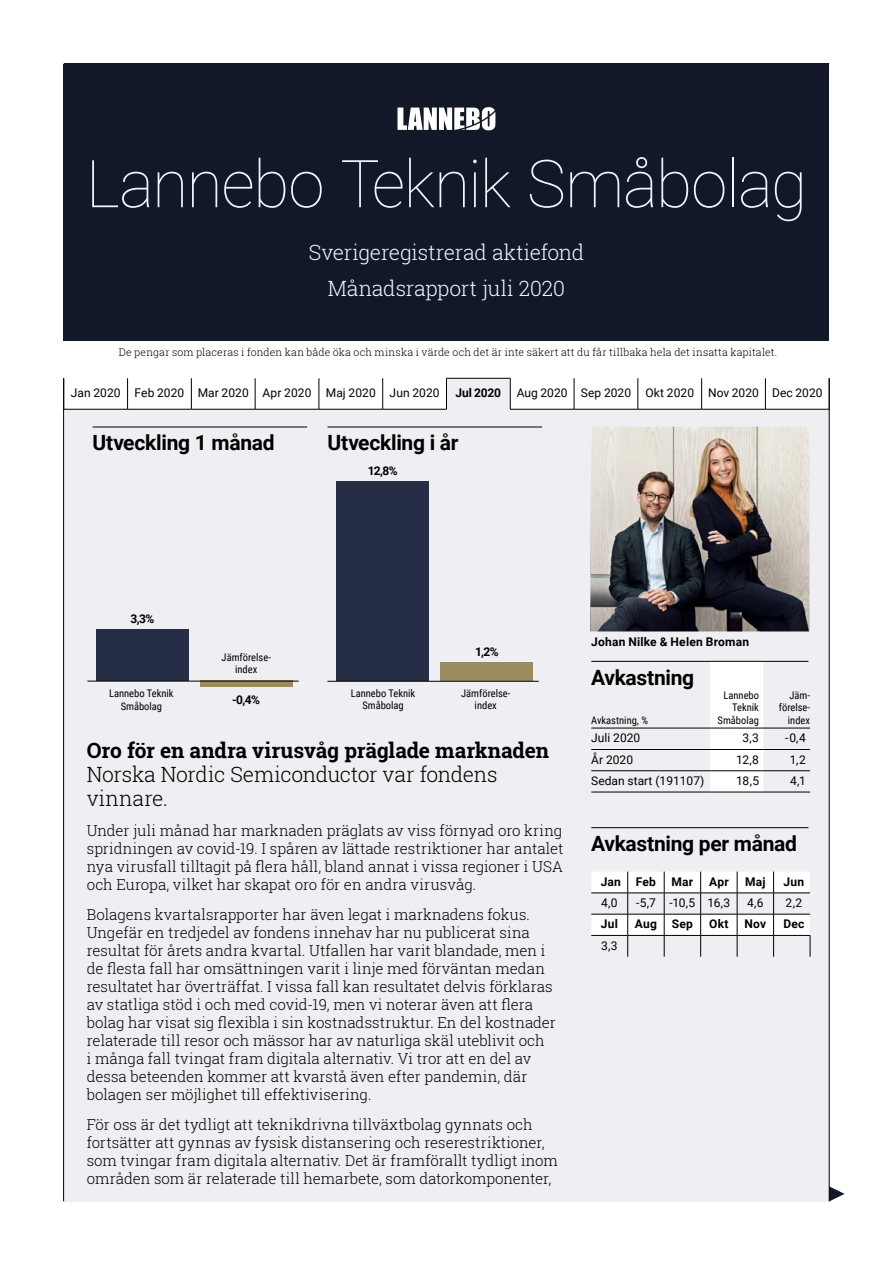
<style>
.page{position:relative;width:893px;height:1263px;background:#fff}
.page>*{position:absolute;margin:0;border:0;box-sizing:border-box;transform-origin:0 0}
.t1{font:100 66px "Roboto";letter-spacing:-.025em;color:#eef8fe}
.t2{font:700 21px "Roboto";letter-spacing:-.015em;color:#000}
.t3{font:300 21px/36px "Roboto Slab";letter-spacing:-.005em;color:#eef8fe;text-align:center}
.t4{font:300 21px/24px "Roboto Slab";letter-spacing:-.015em;color:#000}
.t5{font:700 21px "Roboto Slab";letter-spacing:-.005em;color:#000}
.t6{font:300 15px/18px "Roboto Slab";color:#000}
.t7{font:12px/21.3px "Roboto";color:#000;text-align:center}
.t8{font:700 12px "Roboto";letter-spacing:.02em;color:#000}
.t9{font:10.5px/12.6px "Roboto Condensed";color:#000;text-align:center}
.t10{font:300 10.5px "Roboto Slab";letter-spacing:.015em;color:#000}
.t11{font:500 3px "Roboto";letter-spacing:-.025em;color:#434343;scale:1.87 1}
</style>
<div class="page">
<div style="left:64px;top:409px;width:765px;height:792px;background:#efeef2"></div>
<svg style="left:830px;top:1186px;width:15px;height:15px"></svg>
<hr style="left:63px;top:378px;width:1px;height:823px;background:#000">
<hr style="left:829px;top:378px;width:1px;height:823px;background:#000">
<div style="left:336px;top:481px;width:93px;height:200px;background:#293249"></div>
<div style="left:440px;top:662px;width:92px;height:19px;background:#9a8c61"></div>
<hr style="left:328px;top:427px;width:214px;height:1px;background:#000">
<div style="left:446px;top:378px;width:64px;height:31px;background:#efeef2"></div>
<hr style="left:446px;top:378px;width:64px;height:1px;background:#000">
<hr style="left:64px;top:409px;width:64px;height:1px;background:#000">
<hr style="left:128px;top:409px;width:63px;height:1px;background:#000">
<hr style="left:191px;top:409px;width:64px;height:1px;background:#000">
<hr style="left:255px;top:409px;width:64px;height:1px;background:#000">
<hr style="left:319px;top:409px;width:64px;height:1px;background:#000">
<hr style="left:383px;top:409px;width:64px;height:1px;background:#000">
<hr style="left:510px;top:409px;width:64px;height:1px;background:#000">
<hr style="left:574px;top:409px;width:64px;height:1px;background:#000">
<hr style="left:638px;top:409px;width:64px;height:1px;background:#000">
<hr style="left:702px;top:409px;width:63px;height:1px;background:#000">
<hr style="left:765px;top:409px;width:64px;height:1px;background:#000">
<hr style="left:64px;top:378px;width:1px;height:31px;background:#000">
<hr style="left:127px;top:378px;width:1px;height:31px;background:#000">
<hr style="left:191px;top:378px;width:1px;height:31px;background:#000">
<hr style="left:255px;top:378px;width:1px;height:31px;background:#000">
<hr style="left:319px;top:378px;width:1px;height:31px;background:#000">
<hr style="left:382px;top:378px;width:1px;height:31px;background:#000">
<hr style="left:446px;top:378px;width:1px;height:31px;background:#000">
<hr style="left:510px;top:378px;width:1px;height:31px;background:#000">
<hr style="left:574px;top:378px;width:1px;height:31px;background:#000">
<hr style="left:638px;top:378px;width:1px;height:31px;background:#000">
<hr style="left:701px;top:378px;width:1px;height:31px;background:#000">
<hr style="left:765px;top:378px;width:1px;height:31px;background:#000">
<div style="left:710px;top:662px;width:53px;height:130px;background:#fff"></div>
<hr style="left:591px;top:728px;width:119px;height:1px;background:#000">
<hr style="left:710px;top:728px;width:53px;height:1px;background:#000">
<hr style="left:763px;top:728px;width:47px;height:1px;background:#000">
<hr style="left:591px;top:749px;width:119px;height:1px;background:#000">
<hr style="left:710px;top:749px;width:53px;height:1px;background:#000">
<hr style="left:763px;top:749px;width:47px;height:1px;background:#000">
<hr style="left:591px;top:770px;width:119px;height:1px;background:#000">
<hr style="left:710px;top:770px;width:53px;height:1px;background:#000">
<hr style="left:763px;top:770px;width:47px;height:1px;background:#000">
<hr style="left:591px;top:792px;width:119px;height:1px;background:#000">
<hr style="left:710px;top:792px;width:53px;height:1px;background:#000">
<hr style="left:763px;top:792px;width:47px;height:1px;background:#000">
<svg style="left:591px;top:872px;width:220px;height:85px"></svg>
<hr style="left:591px;top:661px;width:217px;height:1px;background:#000">
<hr style="left:591px;top:827px;width:217px;height:1px;background:#000">
<hr style="left:327px;top:681px;width:212px;height:1px;background:#000">
<img style="left:590px;top:426px;width:220px;height:205px">
<div style="left:97px;top:629px;width:92px;height:51px;background:#293249"></div>
<div style="left:200px;top:681px;width:92px;height:6px;background:#9a8c61"></div>
<hr style="left:91px;top:697px;width:208px;height:2px;background:#fff">
<hr style="left:93px;top:427px;width:214px;height:1px;background:#000">
<hr style="left:87px;top:681px;width:212px;height:1px;background:#000">
<div style="left:64px;top:64px;width:765px;height:276px;background:#131829"></div>
<hr style="left:64px;top:63px;width:765px;height:1px;background:#000">
<svg style="left:397px;top:107px;width:98px;height:23px"></svg>
<h1 class="t1" style="left:86px;top:137px;width:723px">Lannebo Teknik Småbolag</h1>
<h2 class="t3" style="left:309px;top:234px;width:277px">Sverigeregistrerad aktiefond<br>Månadsrapport juli 2020</h2>
<p class="t10" style="left:119px;top:345px;width:660px">De pengar som placeras i fonden kan både öka och minska i värde och det är inte säkert att du får tillbaka hela det insatta kapitalet.</p>
<p class="t7" style="left:71px;top:382px;width:370px">Jan 2020 Feb 2020 Mar 2020 Apr 2020 Maj 2020 Jun 2020</p>
<p class="t8" style="left:456px;top:384px;width:47px">Jul 2020</p>
<p class="t7" style="left:517px;top:382px;width:307px">Aug 2020 Sep 2020 Okt 2020 Nov 2020 Dec 2020</p>
<h2 class="t2" style="left:93px;top:428px;width:183px">Utveckling 1 månad</h2>
<h2 class="t2" style="left:328px;top:428px;width:133px">Utveckling i år</h2>
<p class="t8" style="left:368px;top:462px;width:31px">12,8%</p>
<p class="t8" style="left:131px;top:611px;width:25px">3,3%</p>
<p class="t9" style="left:109px;top:687px;width:66px">Lannebo Teknik<br>Småbolag</p>
<p class="t9" style="left:222px;top:650px;width:51px">Jämförelse&shy;index</p>
<p class="t8" style="left:232px;top:691px;width:29px">-0,4%</p>
<p class="t8" style="left:475px;top:643px;width:25px">1,2%</p>
<p class="t9" style="left:351px;top:686px;width:66px">Lannebo Teknik<br>Småbolag</p>
<p class="t9" style="left:461px;top:686px;width:51px">Jämförelse&shy;index</p>
<p class="t11" style="left:478px;top:703px;width:15px">Made with</p>
<h2 class="t5" style="left:87px;top:736px;width:464px">Oro för en andra virusvåg präglade marknaden</h2>
<h2 class="t4" style="left:87px;top:761px;width:412px">Norska Nordic Semiconductor var fondens vinnare.</h2>
<p class="t6" style="left:87px;top:821px;width:478px;text-align:justify">Under juli månad har marknaden präglats av viss förnyad oro kring spridningen av covid-19. I spåren av lättade restriktioner har antalet nya virusfall tilltagit på flera håll, bland annat i vissa regioner i USA och Europa, vilket har skapat oro för en andra virusvåg.</p>
<p class="t6" style="left:87px;top:905px;width:471px">Bolagens kvartalsrapporter har även legat i marknadens fokus.<br>Ungefär en tredjedel av fondens innehav har nu publicerat sina resultat för årets andra kvartal. Utfallen har varit blandade, men i de flesta fall har omsättningen varit i linje med förväntan medan resultatet har överträffat. I vissa fall kan resultatet delvis förklaras av statliga stöd i och med covid-19, men vi noterar även att flera bolag har visat sig flexibla i sin kostnadsstruktur. En del kostnader relaterade till resor och mässor har av naturliga skäl uteblivit och<br>i många fall tvingat fram digitala alternativ. Vi tror att en del av dessa beteenden kommer att kvarstå även efter pandemin, där bolagen ser möjlighet till effektivisering.</p>
<p class="t6" style="left:87px;top:1115px;width:473px">För oss är det tydligt att teknikdrivna tillväxtbolag gynnats och fortsätter att gynnas av fysisk distansering och reserestriktioner, som tvingar fram digitala alternativ. Det är framförallt tydligt inom områden som är relaterade till hemarbete, som datorkomponenter,</p>
<p class="t8" style="left:591px;top:633px;width:160px">Johan Nilke &amp; Helen Broman</p>
<h2 class="t2" style="left:591px;top:662px;width:104px">Avkastning</h2>
<p class="t9" style="left:591px;top:713px;width:58px">Avkastning, %</p>
<p class="t7" style="left:591px;top:727px;width:114px;text-align:left">Juli 2020<br>År 2020<br>Sedan start (191107)</p>
<p class="t9" style="left:718px;top:688px;width:43px;text-align:right">Lannebo<br>Teknik<br>Småbolag</p>
<p class="t9" style="left:779px;top:688px;width:33px;text-align:right">Jäm&shy;förelse&shy;index</p>
<p class="t7" style="left:736px;top:727px;width:24px">3,3<br>12,8<br>18,5</p>
<p class="t7" style="left:785px;top:727px;width:22px">-0,4<br>1,2<br>4,1</p>
<h2 class="t2" style="left:591px;top:829px;width:207px">Avkastning per månad</h2>
<p class="t8" style="left:601px;top:873px;width:57px">Jan Feb</p>
<p class="t8" style="left:671px;top:873px;width:23px">Mar</p>
<p class="t8" style="left:709px;top:873px;width:21px">Apr</p>
<p class="t8" style="left:745px;top:873px;width:22px">Maj</p>
<p class="t8" style="left:784px;top:873px;width:22px">Jun</p>
<p class="t7" style="left:601px;top:892px;width:18px">4,0</p>
<p class="t7" style="left:636px;top:892px;width:96px">-5,7 -10,5 16,3</p>
<p class="t7" style="left:747px;top:892px;width:18px">4,6</p>
<p class="t7" style="left:786px;top:892px;width:18px">2,2</p>
<p class="t8" style="left:601px;top:915px;width:19px">Jul</p>
<p class="t8" style="left:635px;top:915px;width:59px">Aug Sep</p>
<p class="t8" style="left:709px;top:915px;width:21px">Okt</p>
<p class="t8" style="left:745px;top:915px;width:23px">Nov</p>
<p class="t8" style="left:783px;top:915px;width:22px">Dec</p>
<p class="t7" style="left:601px;top:934px;width:18px">3,3</p>
</div>
